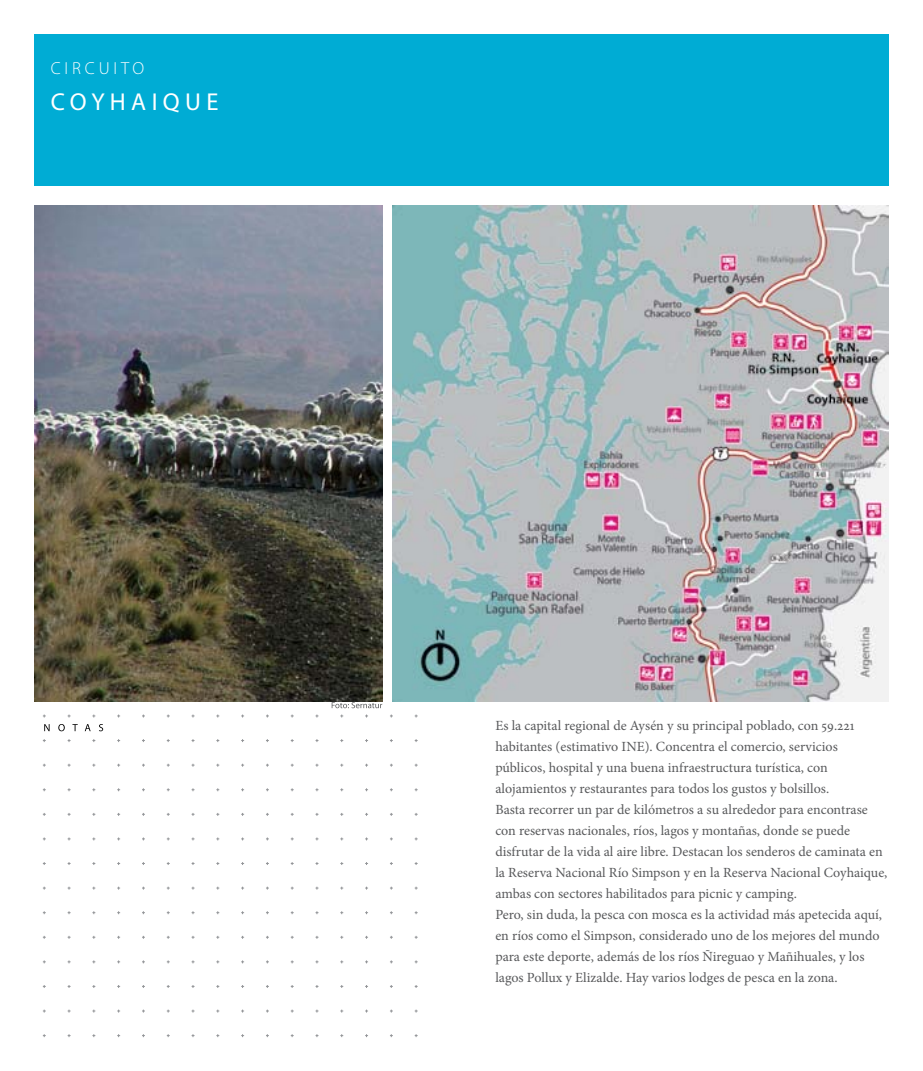
<style>
.page{position:relative;width:923px;height:1071px;background:#fff}
.page>*{position:absolute;margin:0;border:0;box-sizing:border-box;transform-origin:0 0}
.t1{font:24.5px "Myriad Pro";letter-spacing:.215em;color:#fff}
.t2{font:300 17.5px "Myriad Pro";letter-spacing:.22em;color:#fff}
.t3{font:14px/21px "Minion Pro";color:#58595b}
</style>
<div class="page">
<svg style="left:44px;top:724px;width:59px;height:7px"></svg>
<div style="left:35px;top:35px;width:854px;height:151px;background:#00acd4"></div>
<img style="left:35px;top:205px;width:347px;height:496px">
<img style="left:392px;top:205px;width:496px;height:496px">
<svg style="left:332px;top:702px;width:50px;height:6px"></svg>
<p class="t2" style="left:51px;top:57px;width:95px">CIRCU ITO</p>
<h1 class="t1" style="left:51px;top:87px;width:151px">COYHAIQUE</h1>
<p class="t3" style="left:495px;top:715px;width:393px">Es la capital regional de Aysén y su principal poblado, con 59.221 habitantes (estimativo INE). Concentra el comercio, servicios públicos, hospital y una buena infraestructura turística, con alojamientos y restaurantes para todos los gustos y bolsillos.<br>Basta recorrer un par de kilómetros a su alrededor para encontrase con reservas nacionales, ríos, lagos y montañas, donde se puede disfrutar de la vida al aire libre. Destacan los senderos de caminata en la Reserva Nacional Río Simpson y en la Reserva Nacional Coyhaique, ambas con sectores habilitados para picnic y camping.<br>Pero, sin duda, la pesca con mosca es la actividad más apetecida aquí, en ríos como el Simpson, considerado uno de los mejores del mundo para este deporte, además de los ríos Ñireguao y Mañihuales, y los lagos Pollux y Elizalde. Hay varios lodges de pesca en la zona.</p>
</div>
